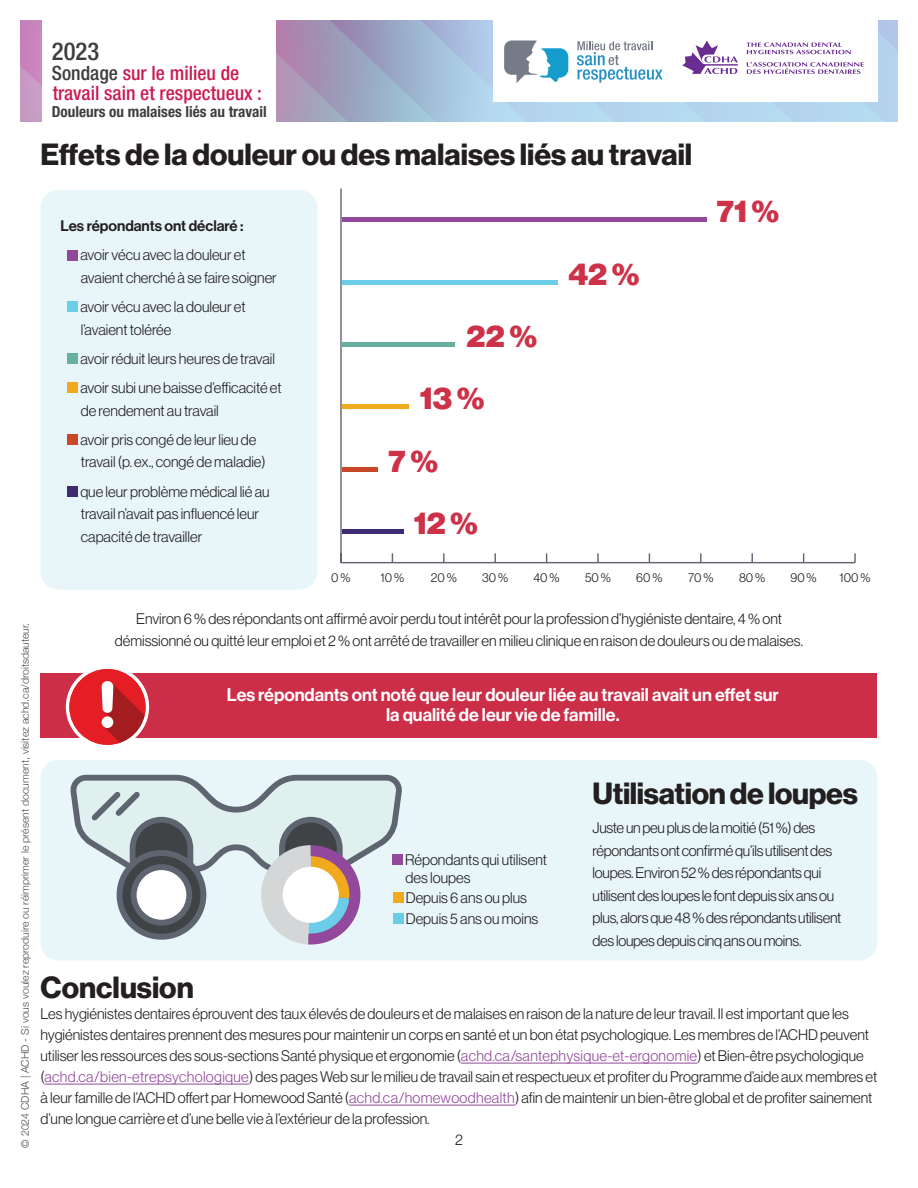
<style>
.page{position:relative;width:918px;height:1188px;background:#fff}
.page>*{position:absolute;margin:0;border:0;box-sizing:border-box;transform-origin:0 0}
.t1{font:30.9px "N Haas Grotesk DS Pro 95 Blk";color:#cd3249}
.section_headers{font:30px "N Haas Grotesk DS Pro 75 Bd";color:#231f20}
.t2{font:500 condensed 24.6px "Helvetica Neue LT Std";color:#3d3d3c}
.t3{font:500 condensed 19.65px "Helvetica Neue LT Std";color:#cb1d53}
.boxed_copy{font:18px/19.5px "N Haas Grotesk DS Pro 65 Md";color:#fff;text-align:center}
.t4{font:700 condensed 15.15px "Helvetica Neue LT Std";color:#3d3d3c}
.body{font:15px/22.5px "N Haas Grotesk DS Pro 45 Lt";color:#231f20}
.beside_chart{font:15px/22.5px "N Haas Grotesk DS Pro 45 Lt";color:#231f20}
.under_image_centered{font:15px/22.5px "N Haas Grotesk DS Pro 45 Lt";color:#231f20;text-align:center}
.body-2{font:15px "N Haas Grotesk DS Pro 65 Md";color:#231f20}
.t5{font:12.6px "N Haas Grotesk DS Pro 45 Lt";color:#231f20}
.t6{font:300 10.5px "Helvetica Neue";color:#524a47}
.s1{color:#3d3d3c}
.s2{color:#93499b}
</style>
<div class="page">
<div style="left:40px;top:190px;width:278px;height:400px;background:#e8f6fa;border-radius:18px"></div>
<div style="left:40px;top:760px;width:838px;height:200px;background:#e8f6fa;border-radius:18px"></div>
<div style="left:40px;top:674px;width:838px;height:64px;background:#cc2e48"></div>
<hr style="left:461px;top:1063px;width:237px;height:1px;background:#93499b">
<hr style="left:45px;top:1084px;width:204px;height:1px;background:#93499b">
<hr style="left:349px;top:1105px;width:166px;height:1px;background:#93499b">
<div style="left:67px;top:250px;width:11px;height:10px;background:#93499b"></div>
<div style="left:67px;top:301px;width:11px;height:11px;background:#6ccde7"></div>
<div style="left:67px;top:353px;width:11px;height:11px;background:#67af9f"></div>
<div style="left:67px;top:382px;width:11px;height:11px;background:#f1a91d"></div>
<div style="left:67px;top:434px;width:11px;height:11px;background:#cb4827"></div>
<div style="left:67px;top:486px;width:11px;height:11px;background:#3e2a71"></div>
<svg style="left:72px;top:775px;width:330px;height:34px"></svg>
<svg style="left:73px;top:778px;width:327px;height:167px"></svg>
<div style="left:283px;top:867px;width:56px;height:56px;background:#fff;border-radius:50%"></div>
<div style="left:392px;top:854px;width:11px;height:11px;background:#93499b"></div>
<div style="left:393px;top:892px;width:11px;height:11px;background:#f1a91d"></div>
<div style="left:393px;top:913px;width:11px;height:11px;background:#6ccde7"></div>
<hr style="left:341px;top:562px;width:514px;height:1px;background:#5e6570">
<svg style="left:443px;top:553px;width:2px;height:9px"></svg>
<svg style="left:597px;top:553px;width:2px;height:9px"></svg>
<svg style="left:700px;top:553px;width:2px;height:9px"></svg>
<svg style="left:854px;top:553px;width:2px;height:10px"></svg>
<hr style="left:340px;top:189px;width:2px;height:374px;background:#5e6570">
<div style="left:342px;top:217px;width:365px;height:5px;background:#93499b"></div>
<div style="left:342px;top:280px;width:216px;height:5px;background:#6bcde7"></div>
<div style="left:342px;top:342px;width:113px;height:5px;background:#68afa0"></div>
<div style="left:342px;top:404px;width:67px;height:5px;background:#f1aa1d"></div>
<div style="left:342px;top:467px;width:36px;height:5px;background:#c94827"></div>
<div style="left:342px;top:529px;width:61px;height:5px;background:#3d2a72"></div>
<div style="left:66px;top:666px;width:83px;height:82px;background:#fff;border-radius:50%"></div>
<svg style="left:69px;top:669px;width:77px;height:76px"></svg>
<svg style="left:504px;top:41px;width:64px;height:42px"></svg>
<svg style="left:577px;top:41px;width:86px;height:42px"></svg>
<svg style="left:746px;top:43px;width:105px;height:11px"></svg>
<svg style="left:747px;top:62px;width:117px;height:12px"></svg>
<svg style="left:682px;top:40px;width:56px;height:34px"></svg>
<p class="t2" style="left:52px;top:37px;width:49px">2023</p>
<p class="t3" style="left:52px;top:61px;width:189px"><span class="s1">Sondage</span> sur le milieu de</p>
<p class="t4" style="left:52px;top:103px;width:216px">Douleurs ou malaises liés au travail</p>
<p class="t3" style="left:53px;top:81px;width:211px">travail sain et respectueux :</p>
<p class="section_headers" style="left:40px;top:137px;width:653px">Effets de la douleur ou des malaises liés au travail</p>
<p class="body-2" style="left:61px;top:217px;width:185px">Les répondants ont déclaré :</p>
<p class="beside_chart" style="left:80px;top:244px;width:198px">avoir vécu avec la douleur et avaient cherché à se faire soigner</p>
<p class="beside_chart" style="left:80px;top:296px;width:167px">avoir vécu avec la douleur et l’avaient tolérée</p>
<p class="beside_chart" style="left:80px;top:347px;width:196px">avoir réduit leurs heures de travail</p>
<p class="beside_chart" style="left:80px;top:377px;width:203px">avoir subi une baisse d’efficacité et de rendement au travail</p>
<p class="beside_chart" style="left:80px;top:428px;width:187px">avoir pris congé de leur lieu de travail (p. ex., congé de maladie)</p>
<p class="beside_chart" style="left:80px;top:480px;width:191px">que leur problème médical lié au travail n’avait pas influencé leur capacité de travailler</p>
<p class="t1" style="left:467px;top:318px;width:72px">22 %</p>
<p class="t1" style="left:420px;top:380px;width:66px">13 %</p>
<p class="t1" style="left:389px;top:443px;width:51px">7 %</p>
<p class="t1" style="left:414px;top:505px;width:66px">12 %</p>
<p class="t1" style="left:569px;top:255px;width:72px">42 %</p>
<p class="t1" style="left:717px;top:193px;width:64px">71 %</p>
<p class="t5" style="left:331px;top:571px;width:21px">0 %</p>
<p class="t5" style="left:381px;top:571px;width:25px">10 %</p>
<p class="t5" style="left:431px;top:571px;width:27px">20 %</p>
<p class="t5" style="left:482px;top:571px;width:28px">30 %</p>
<p class="t5" style="left:534px;top:571px;width:28px">40 %</p>
<p class="t5" style="left:585px;top:571px;width:27px">50 %</p>
<p class="t5" style="left:636px;top:571px;width:28px">60 %</p>
<p class="t5" style="left:688px;top:571px;width:27px">70 %</p>
<p class="t5" style="left:739px;top:571px;width:28px">80 %</p>
<p class="t5" style="left:791px;top:571px;width:28px">90 %</p>
<p class="t5" style="left:840px;top:571px;width:32px">100 %</p>
<p class="t6" style="left:17px;top:1148px;width:526px;rotate:-90deg">© 2024 CDHA | ACHD - Si vous voulez reproduire ou réimprimer le présent document, visitez achd.ca/droitsdauteur.</p>
<p class="under_image_centered" style="left:115px;top:607px;width:690px">Environ 6 % des répondants ont affirmé avoir perdu tout intérêt pour la profession d’hygiéniste dentaire, 4 % ont démissionné ou quitté leur emploi et 2 % ont arrêté de travailler en milieu clinique en raison de douleurs ou de malaises.</p>
<p class="boxed_copy" style="left:227px;top:685px;width:554px">Les répondants ont noté que leur douleur liée au travail avait un effet sur la qualité de leur vie de famille.</p>
<p class="beside_chart" style="left:405px;top:850px;width:143px;line-height:18px">Répondants qui utilisent des loupes</p>
<p class="beside_chart" style="left:406px;top:886px;width:123px">Depuis 6 ans ou plus</p>
<p class="beside_chart" style="left:406px;top:907px;width:134px">Depuis 5 ans ou moins</p>
<p class="section_headers" style="left:592px;top:776px;width:267px">Utilisation de loupes</p>
<p class="body" style="left:592px;top:817px;width:251px">Juste un peu plus de la moitié (51 %) des répondants ont confirmé qu’ils utilisent des loupes. Environ 52 % des répondants qui utilisent des loupes le font depuis six ans ou plus, alors que 48 % des répondants utilisent des loupes depuis cinq ans ou moins.</p>
<p class="section_headers" style="left:40px;top:970px;width:155px">Conclusion</p>
<p class="body" style="left:40px;top:1003px;width:838px;line-height:21px">Les hygiénistes dentaires éprouvent des taux élevés de douleurs et de malaises en raison de la nature de leur travail. Il est important que les hygiénistes dentaires prennent des mesures pour maintenir un corps en santé et un bon état psychologique. Les membres de l’ACHD peuvent utiliser les ressources des sous-sections Santé physique et ergonomie (<span class="s2">achd.ca/santephysique-et-ergonomie</span>) et Bien-être psychologique (<span class="s2">achd.ca/bien-etrepsychologique</span>) des pages Web sur le milieu de travail sain et respectueux et profiter du Programme d’aide aux membres et à leur famille de l’ACHD offert par Homewood Santé (<span class="s2">achd.ca/homewoodhealth</span>) afin de maintenir un bien-être global et de profiter sainement d’une longue carrière et d’une belle vie à l’extérieur de la profession.</p>
<p class="body" style="left:455px;top:1128px;width:9px">2</p>
</div>
